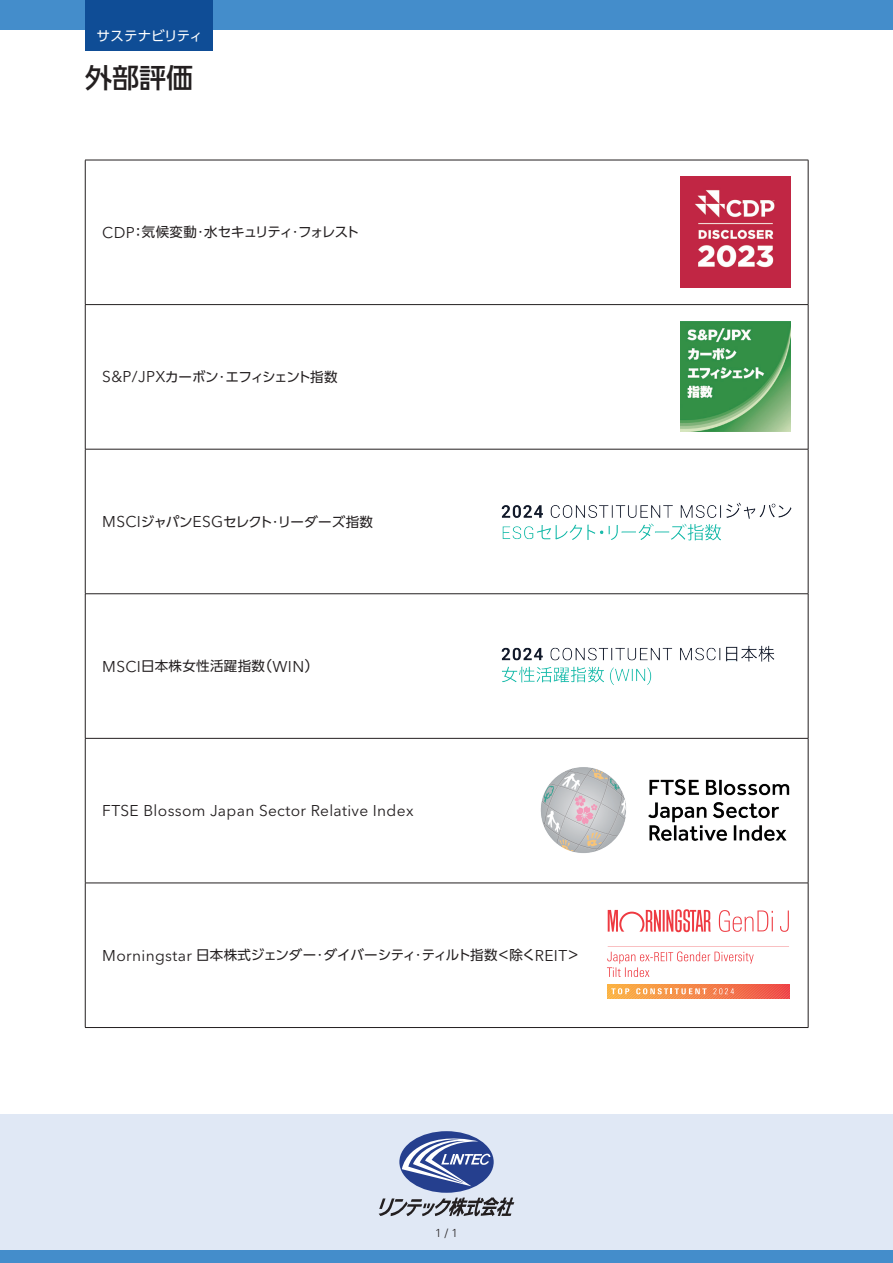
<style>
.page{position:relative;width:893px;height:1263px;background:#fff}
.page>*{position:absolute;margin:0;border:0;box-sizing:border-box;transform-origin:0 0}
.t1{font:500 27px "PUD Shin Go Pr 6 N";color:#231f20}
.t2{font:15.45px "Avenir Next W1 G";letter-spacing:.02em;color:#231f20}
.t3{font:13.5px "PUD Shin Go Pr 6 N";letter-spacing:-.015em;color:#231f20}
.t4{font:13.5px "PUD Shin Go Pr 6 N";letter-spacing:-.035em;color:#231f20}
.t5{font:13.5px "PUD Shin Go Pr 6 N";letter-spacing:-.065em;color:#231f20}
.t6{font:13.5px "PUD Shin Go Pr 6 N";letter-spacing:-.045em;color:#231f20}
.t7{font:13.5px "PUD Shin Go Pr 6 N";letter-spacing:.025em;color:#231f20}
.t8{font:13.5px "PUD Shin Go Pr 6 N";letter-spacing:-.01em;color:#fff}
.t9{font:300 11.7px "Univers LT Pro 45";color:#231f20}
.s1{font-family:"Avenir Next W1 G";font-size:15.45px}
</style>
<div class="page">
<hr style="left:85px;top:160px;width:723px;height:1px;background:#231f20">
<hr style="left:85px;top:160px;width:1px;height:144px;background:#231f20">
<hr style="left:808px;top:160px;width:1px;height:144px;background:#231f20">
<hr style="left:85px;top:304px;width:723px;height:1px;background:#231f20">
<hr style="left:85px;top:305px;width:1px;height:144px;background:#231f20">
<hr style="left:808px;top:305px;width:1px;height:144px;background:#231f20">
<hr style="left:85px;top:449px;width:723px;height:1px;background:#231f20">
<hr style="left:85px;top:449px;width:1px;height:144px;background:#231f20">
<hr style="left:808px;top:449px;width:1px;height:144px;background:#231f20">
<hr style="left:85px;top:593px;width:723px;height:1px;background:#231f20">
<hr style="left:85px;top:594px;width:1px;height:144px;background:#231f20">
<hr style="left:808px;top:594px;width:1px;height:144px;background:#231f20">
<hr style="left:85px;top:738px;width:723px;height:1px;background:#231f20">
<hr style="left:85px;top:738px;width:1px;height:145px;background:#231f20">
<hr style="left:85px;top:883px;width:723px;height:1px;background:#231f20">
<hr style="left:85px;top:883px;width:1px;height:144px;background:#231f20">
<hr style="left:808px;top:883px;width:1px;height:144px;background:#231f20">
<hr style="left:85px;top:1027px;width:723px;height:1px;background:#231f20">
<img style="left:501px;top:627px;width:308px;height:77px">
<img style="left:501px;top:485px;width:308px;height:76px">
<img style="left:509px;top:736px;width:300px;height:148px">
<svg style="left:607px;top:909px;width:182px;height:68px"></svg>
<svg style="left:608px;top:984px;width:181px;height:14px;background:#f58c59"></svg>
<img style="left:680px;top:176px;width:111px;height:111px">
<img style="left:680px;top:321px;width:111px;height:111px">
<div style="left:0;top:0;width:893px;height:30px;background:#448dcb"></div>
<div style="left:0;top:1114px;width:893px;height:136px;background:#e0e8f5"></div>
<div style="left:0;top:1250px;width:893px;height:13px;background:#448dcb"></div>
<div style="left:85px;top:0;width:128px;height:51px;background:#0f4d96"></div>
<svg style="left:399px;top:1131px;width:95px;height:62px"></svg>
<svg style="left:402px;top:1135px;width:88px;height:51px;background:#6c7eb3"></svg>
<svg style="left:379px;top:1197px;width:135px;height:19px"></svg>
<p class="t8" style="left:97px;top:28px;width:108px">サステナビリティ</p>
<h1 class="t1" style="left:85px;top:62px;width:109px">外部評価</h1>
<p class="t5" style="left:102px;top:225px;width:259px"><span class="s1">CDP</span>：気候変動・水セキュリティ・フォレスト</p>
<p class="t6" style="left:102px;top:369px;width:237px"><span class="s1">S&amp;P/JPX</span>カーボン・エフィシェント指数</p>
<p class="t4" style="left:102px;top:514px;width:272px"><span class="s1">MSCI</span>ジャパン<span class="s1">ESG</span>セレクト・リーダーズ指数</p>
<p class="t7" style="left:102px;top:659px;width:217px"><span class="s1">MSCI</span>日本株女性活躍指数（<span class="s1">WIN</span>）</p>
<p class="t2" style="left:102px;top:801px;width:313px">FTSE Blossom Japan Sector Relative Index</p>
<p class="t3" style="left:102px;top:948px;width:479px"><span class="s1">Morningstar</span> 日本株式ジェンダー・ダイバーシティ・ティルト指数＜除く<span class="s1">REIT</span>＞</p>
<p class="t9" style="left:435px;top:1225px;width:24px">1 / 1</p>
</div>
